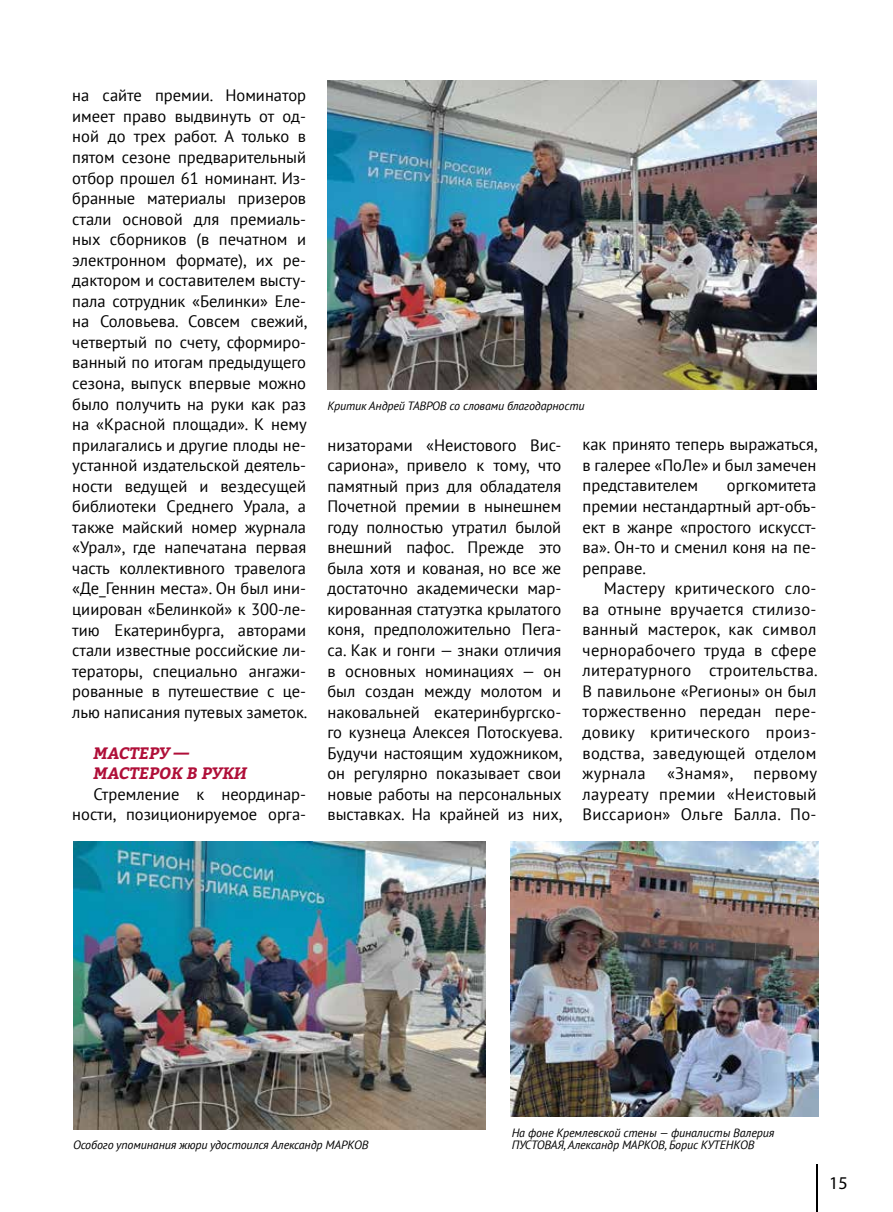
<style>
.page{position:relative;width:893px;height:1212px;background:#fff}
.page>*{position:absolute;margin:0;border:0;box-sizing:border-box;transform-origin:0 0}
.t1{font:18px "Myriad Pro";color:#000}
.t2{font:16.5px/20.5px "PT Sans";color:#000;text-align:justify}
.t3{font:italic 700 16.5px/20.5px "Bitter";color:#b00f39}
.t4{font:italic 12px/12px "PT Sans";letter-spacing:-.01em;color:#000}
</style>
<div class="page">
<hr style="left:816px;top:1164px;width:2px;height:48px;background:#000">
<img style="left:510px;top:841px;width:308px;height:275px">
<img style="left:73px;top:841px;width:412px;height:288px">
<img style="left:327px;top:81px;width:489px;height:308px">
<p class="t2" style="left:72px;top:85px;width:237px">на сайте премии. Номинатор имеет право выдвинуть от од&shy;ной до трех работ. А только в пятом сезоне предварительный отбор прошел 61 номинант. Из&shy;бранные материалы призеров стали основой для премиаль&shy;ных сборников (в печатном и электронном формате), их ре&shy;дактором и составителем высту&shy;пала сотрудник «Белинки» Еле&shy;на Соловьева. Совсем свежий, четвертый по счету, сформиро&shy;ванный по итогам предыдущего сезона, выпуск впервые можно было получить на руки как раз на «Красной площади». К нему прилагались и другие плоды не&shy;устанной издательской деятель&shy;ности ведущей и вездесущей библиотеки Среднего Урала, а также майский номер журнала «Урал», где напечатана первая часть коллективного травелога «Де_Геннин места». Он был ини&shy;циирован «Белинкой» к 300-ле&shy;тию Екатеринбурга, авторами стали известные российские ли&shy;тераторы, специально ангажи&shy;рованные в путешествие с це&shy;лью написания путевых заметок.</p>
<p class="t3" style="left:94px;top:743px;width:155px">МАСТЕРУ —<br>МАСТЕРОК В РУКИ</p>
<p class="t2" style="left:72px;top:783px;width:235px;text-align:right">Стремление к неординар&shy;ности, позиционируемое орга-</p>
<p class="t4" style="left:327px;top:399px;width:259px">Критик Андрей ТАВРОВ со словами благодарности</p>
<p class="t2" style="left:327px;top:434px;width:237px">низаторами «Неистового Вис&shy;сариона», привело к тому, что памятный приз для обладателя Почетной премии в нынешнем году полностью утратил былой внешний пафос. Прежде это была хотя и кованая, но все же достаточно академически мар&shy;кированная статуэтка крылатого коня, предположительно Пега&shy;са. Как и гонги — знаки отличия в основных номинациях — он был создан между молотом и наковальней екатеринбургско&shy;го кузнеца Алексея Потоскуева.<br>Будучи настоящим художником, он регулярно показывает свои новые работы на персональных выставках. На крайней из них,</p>
<p class="t2" style="left:583px;top:434px;width:237px">как принято теперь выражаться, в галерее «ПоЛе» и был замечен представителем</p>
<p class="t2" style="left:583px;top:475px;width:235px;text-indent:144px">оргкомитета премии нестандартный арт-объ&shy;ект в жанре «простого искусст&shy;ва». Он-то и сменил коня на пе&shy;реправе.</p>
<p class="t2" style="left:583px;top:578px;width:237px;text-indent:21px">Мастеру критического сло&shy;ва отныне вручается стилизо&shy;ванный мастерок, как символ чернорабочего труда в сфере литературного строительства.<br>В павильоне «Регионы» он был торжественно передан пере&shy;довику критического произ&shy;водства, заведующей отделом журнала</p>
<p class="t2" style="left:583px;top:763px;width:236px;text-indent:84px">«Знамя», первому лауреату премии «Неистовый Виссарион» Ольге Балла. По-</p>
<p class="t4" style="left:73px;top:1138px;width:297px">Особого упоминания жюри удостоился Александр МАРКОВ</p>
<p class="t4" style="left:512px;top:1127px;width:264px">На фоне Кремлевской стены — финалисты Валерия<br>ПУСТОВАЯ, Александр МАРКОВ, Борис КУТЕНКОВ</p>
<p class="t1" style="left:829px;top:1172px;width:20px">15</p>
</div>
